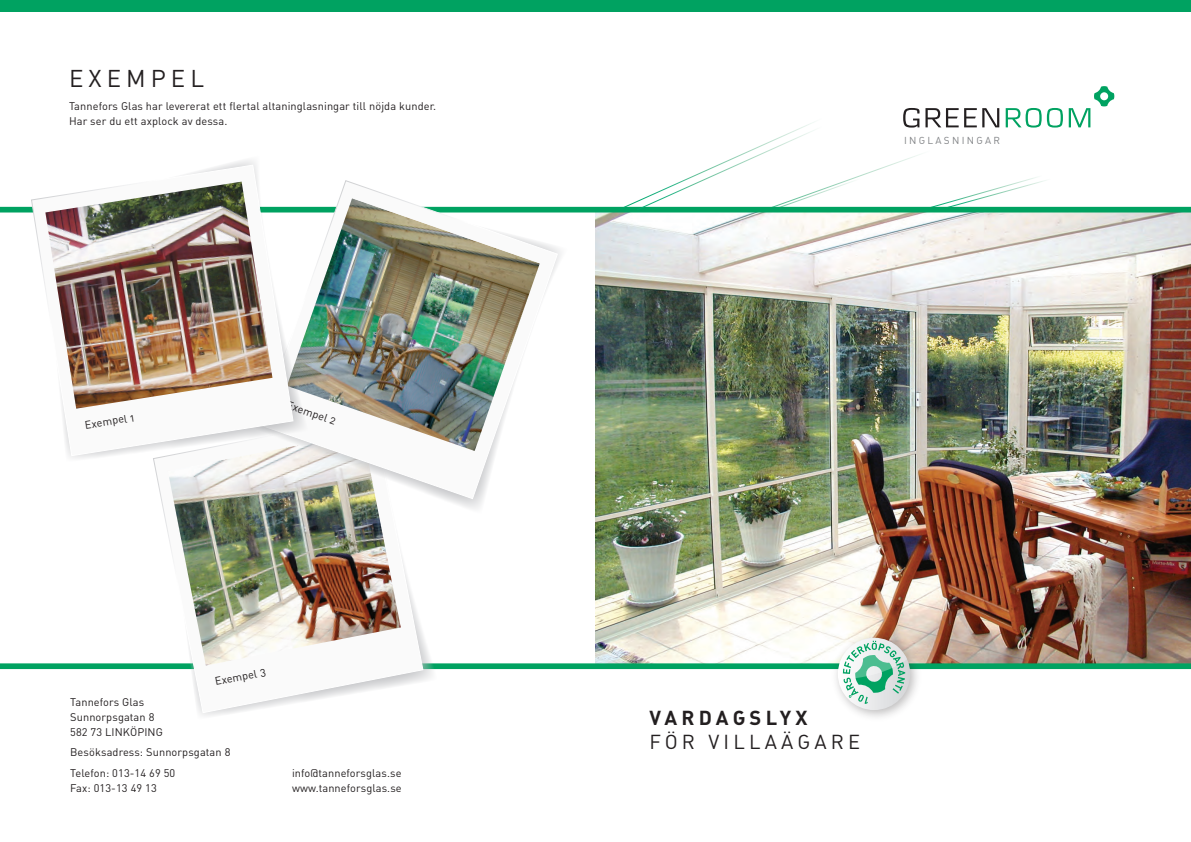
<style>
.page{position:relative;width:1191px;height:842px;background:#fff}
.page>*{position:absolute;margin:0;border:0;box-sizing:border-box;transform-origin:0 0}
.t1{font:24px "DIN Regular Alternate";letter-spacing:.21em;color:#231f20}
.t2{font:20px "DIN Regular Alternate";letter-spacing:.21em;color:#231f20}
.t3{font:20px "DIN Bold Alternate";letter-spacing:.21em;color:#231f20}
.t4{font:11px/15px "DIN";letter-spacing:.01em;color:#231f20}
.t5{font:11px/15px "DIN Regular Alternate";letter-spacing:.01em;color:#231f20}
.t6{font:10px "DIN Regular Alternate";letter-spacing:.23em;color:#808285}
</style>
<div class="page">
<div style="left:0;top:0;width:1191px;height:11px;background:#00a261"></div>
<img style="left:595px;top:212px;width:596px;height:451px">
<div style="left:0;top:207px;width:1191px;height:5px;background:#00a261"></div>
<svg style="left:617px;top:86px;width:497px;height:123px"></svg>
<div style="left:0;top:663px;width:1191px;height:6px;background:#00a261"></div>
<svg style="left:153px;top:470px;width:270px;height:243px"></svg>
<img style="left:168px;top:470px;width:233px;height:195px">
<svg style="left:250px;top:206px;width:324px;height:310px"></svg>
<svg style="left:260px;top:180px;width:298px;height:319px"></svg>
<img style="left:309px;top:198px;width:231px;height:253px">
<svg style="left:23px;top:160px;width:286px;height:310px"></svg>
<svg style="left:31px;top:165px;width:263px;height:291px"></svg>
<img style="left:45px;top:182px;width:227px;height:227px">
<div style="left:830px;top:630px;width:93px;height:93px;background:#231f20;opacity:.3"></div>
<svg style="left:838px;top:638px;width:72px;height:72px"></svg>
<svg style="left:833px;top:632px;width:75px;height:72px"></svg>
<h1 class="t1" style="left:69px;top:63px;width:137px">EXEMPEL</h1>
<p class="t5" style="left:69px;top:99px;width:369px">Tannefors Glas har levererat ett flertal altaninglasningar till nöjda kunder.<br>Har ser du ett axplock av dessa.</p>
<p class="t5" style="left:84px;top:417px;width:51px;rotate:-9deg">Exempel 1</p>
<p class="t5" style="left:289px;top:397px;width:53px;rotate:19deg">Exempel 2</p>
<p class="t5" style="left:213px;top:674px;width:53px;rotate:-11deg">Exempel 3</p>
<p class="t4" style="left:70px;top:694px;width:94px">Tannefors Glas<br>Sunnorpsgatan 8<br>582 73 LINKÖPING</p>
<p class="t4" style="left:70px;top:742px;width:162px;line-height:20.7px">Besöksadress: Sunnorpsgatan 8<br>Telefon: 013-14 69 50</p>
<p class="t4" style="left:70px;top:780px;width:88px">Fax: 013-13 49 13</p>
<p class="t4" style="left:292px;top:765px;width:111px">info@tanneforsglas.se www.tanneforsglas.se</p>
<p class="t6" style="left:904px;top:134px;width:98px">INGLASNINGAR</p>
<h2 class="t3" style="left:649px;top:705px;width:160px">VARDAGSLYX</h2>
<h2 class="t2" style="left:649px;top:730px;width:212px">FÖR VILLAÄGARE</h2>
</div>
